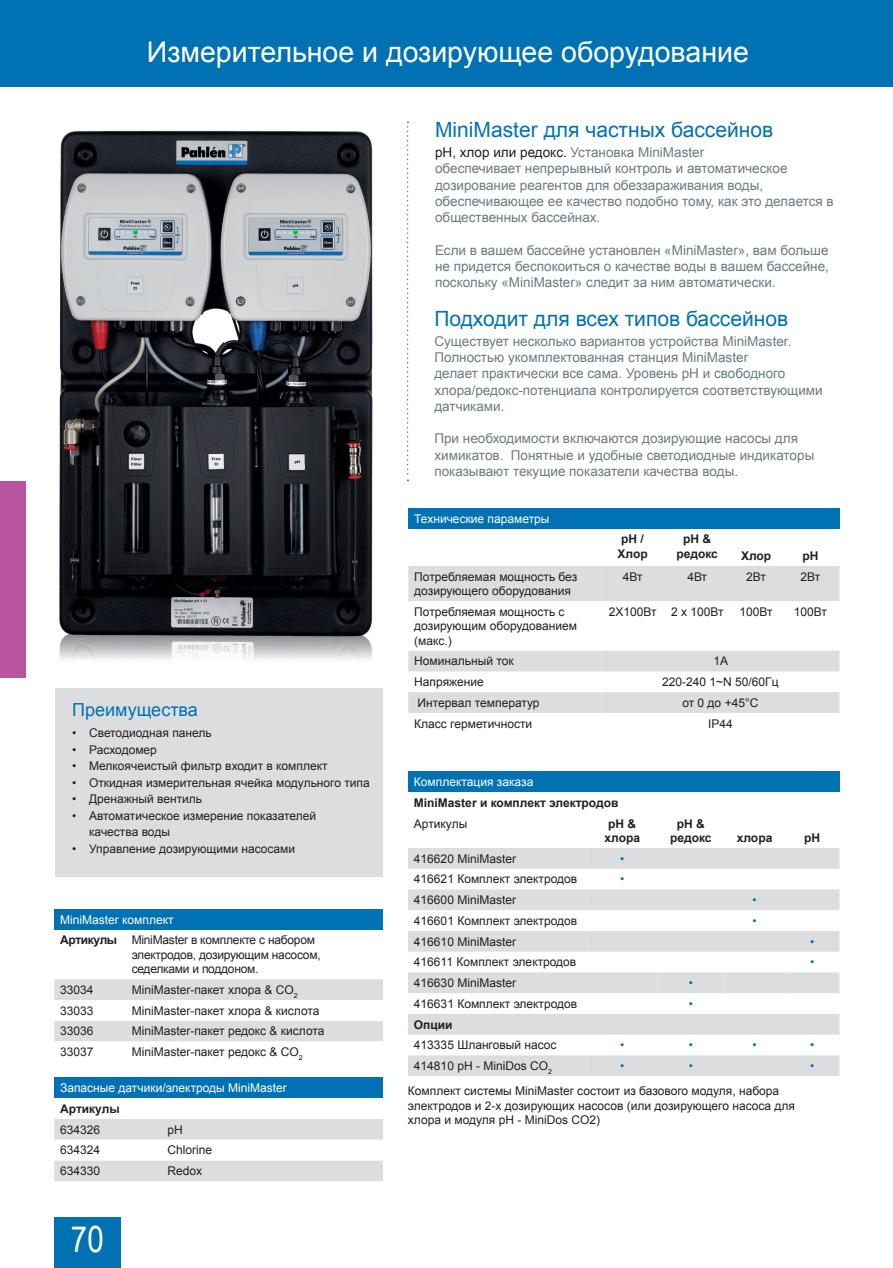
<style>
.page{position:relative;width:893px;height:1268px;background:#fff}
.page>*{position:absolute;margin:0;border:0;box-sizing:border-box;transform-origin:0 0}
.t1{font:36px "Arial Narrow";color:#fff}
.t2{font:28.5px "Arial";color:#fff}
.t3{font:21px "Arial";color:#0072b4}
.t4{font:18px "Arial";color:#0072b4}
.t5{font:13.5px/16.2px "Arial";color:#6b7a83}
.t6{font:12px/14.4px "Arial";color:#231f20}
.t7{font:12px/20.7px "Arial";letter-spacing:-.02em;color:#231f20}
.t8{font:700 12px/14.4px "Arial";color:#231f20;text-align:center}
.t9{font:12px "Arial";color:#fff}
.t10{font:12px "Arial";color:#0072b4}
.s1{color:#231f20}
.s2{color:#fff}
.s3{font-weight:700}
</style>
<div class="page">
<div style="left:54px;top:1217px;width:66px;height:50px;background:#0072b4"></div>
<div style="left:0;top:0;width:893px;height:87px;background:#0072b4"></div>
<img style="left:59px;top:130px;width:314px;height:530px">
<div style="left:55px;top:688px;width:328px;height:188px;background:#dcdddf"></div>
<svg style="left:407px;top:121px;width:1px;height:360px"></svg>
<div style="left:408px;top:508px;width:431px;height:21px;background:#0072b4"></div>
<svg style="left:408px;top:566px;width:431px;height:147px"></svg>
<div style="left:54px;top:909px;width:329px;height:20px;background:#0072b4"></div>
<svg style="left:54px;top:979px;width:329px;height:62px"></svg>
<div style="left:408px;top:771px;width:431px;height:21px;background:#0072b4"></div>
<svg style="left:408px;top:848px;width:179px;height:228px"></svg>
<svg style="left:587px;top:848px;width:252px;height:228px"></svg>
<div style="left:408px;top:972px;width:376px;height:21px;background:#dcdddf"></div>
<div style="left:54px;top:1077px;width:329px;height:21px;background:#0072b4"></div>
<svg style="left:54px;top:1119px;width:329px;height:62px"></svg>
<div style="left:0;top:481px;width:26px;height:196px;background:#bc55a1"></div>
<h2 class="t2" style="left:147px;top:33px;width:603px">Измерительное и дозирующее оборудование</h2>
<h3 class="t3" style="left:435px;top:116px;width:340px">MiniMaster для частных бассейнов</h3>
<p class="t5" style="left:435px;top:145px;width:400px"><span class="s1">pH, хлор или редокс.</span> Установка MiniMaster<br>обеспечивает непрерывный контроль и автоматическое дозирование реагентов для обеззараживания воды, обеспечивающее ее качество подобно тому, как это делается в общественных бассейнах.</p>
<p class="t5" style="left:435px;top:242px;width:395px;text-align:justify">Если в вашем бассейне установлен «MiniMaster», вам больше не придется беспокоиться о качестве воды в вашем бассейне, поскольку «MiniMaster» следит за ним автоматически.</p>
<h3 class="t3" style="left:434px;top:304px;width:355px">Подходит для всех типов бассейнов</h3>
<p class="t5" style="left:434px;top:333px;width:390px">Существует несколько вариантов устройства MiniMaster.<br>Полностью укомплектованная станция MiniMaster<br>делает практически все сама. Уровень pH и свободного хлора/редокс-потенциала контролируется соответствующими датчиками.</p>
<p class="t5" style="left:434px;top:430px;width:381px">При необходимости включаются дозирующие насосы для химикатов. Понятные и удобные светодиодные индикаторы показывают текущие показатели качества воды.</p>
<h3 class="t4" style="left:72px;top:698px;width:127px">Преимущества</h3>
<p class="t6" style="left:72px;top:725px;width:141px">• Светодиодная панель</p>
<p class="t6" style="left:72px;top:742px;width:86px">• Расходомер</p>
<p class="t6" style="left:72px;top:758px;width:257px">• Мелкоячеистый фильтр входит в комплект</p>
<p class="t6" style="left:72px;top:775px;width:299px">• Откидная измерительная ячейка модульного типа</p>
<p class="t6" style="left:72px;top:791px;width:132px">• Дренажный вентиль</p>
<p class="t6" style="left:89px;top:807px;width:228px;line-height:16.5px;text-indent:-17px">• Автоматическое измерение показателей качества воды</p>
<p class="t6" style="left:72px;top:841px;width:224px">• Управление дозирующими насосами</p>
<p class="t7" style="left:60px;top:909px;width:256px"><span class="s2">MiniMaster комплект<br></span><span class="s3">Артикулы</span> MiniMaster в комплекте с набором</p>
<p class="t7" style="left:132px;top:947px;width:190px;line-height:14.4px">электродов, дозирующим насосом, седелками и поддоном.</p>
<p class="t6" style="left:60px;top:982px;width:35px">33034</p>
<p class="t6" style="left:132px;top:982px;width:168px">MiniMaster-пакет хлора &amp; CO<sub>2</sub></p>
<p class="t6" style="left:60px;top:1003px;width:35px">33033</p>
<p class="t6" style="left:132px;top:1003px;width:189px">MiniMaster-пакет хлора &amp; кислота</p>
<p class="t6" style="left:60px;top:1024px;width:35px">33036</p>
<p class="t6" style="left:132px;top:1024px;width:194px">MiniMaster-пакет редокс &amp; кислота</p>
<p class="t6" style="left:60px;top:1045px;width:35px">33037</p>
<p class="t6" style="left:132px;top:1045px;width:173px">MiniMaster-пакет редокс &amp; CO<sub>2</sub></p>
<p class="t9" style="left:60px;top:1080px;width:228px">Запасные датчики/электроды MiniMaster</p>
<p class="t8" style="left:60px;top:1101px;width:61px">Артикулы</p>
<p class="t6" style="left:60px;top:1122px;width:42px">634326</p>
<p class="t6" style="left:167px;top:1122px;width:17px">pH</p>
<p class="t6" style="left:60px;top:1143px;width:42px">634324</p>
<p class="t6" style="left:167px;top:1143px;width:46px">Chlorine</p>
<p class="t6" style="left:60px;top:1163px;width:42px">634330</p>
<p class="t6" style="left:167px;top:1163px;width:36px">Redox</p>
<h1 class="t1" style="left:71px;top:1212px;width:34px">70</h1>
<p class="t9" style="left:414px;top:510px;width:137px">Технические параметры</p>
<p class="t8" style="left:617px;top:532px;width:32px">pH /<br>Хлор</p>
<p class="t8" style="left:676px;top:532px;width:43px">pH &amp; редокс</p>
<p class="t8" style="left:741px;top:549px;width:32px">Хлор</p>
<p class="t8" style="left:802px;top:549px;width:17px">pH</p>
<p class="t6" style="left:414px;top:569px;width:164px">Потребляемая мощность без дозирующего оборудования</p>
<p class="t6" style="left:622px;top:569px;width:21px">4Вт</p>
<p class="t6" style="left:687px;top:569px;width:21px">4Вт</p>
<p class="t6" style="left:746px;top:569px;width:21px">2Вт</p>
<p class="t6" style="left:800px;top:569px;width:21px">2Вт</p>
<p class="t6" style="left:414px;top:604px;width:164px">Потребляемая мощность с дозирующим оборудованием (макс.)</p>
<p class="t6" style="left:608px;top:604px;width:116px">2X100Вт 2 x 100Вт</p>
<p class="t6" style="left:739px;top:604px;width:35px">100Вт</p>
<p class="t6" style="left:794px;top:604px;width:35px">100Вт</p>
<p class="t6" style="left:414px;top:654px;width:101px">Номинальный ток</p>
<p class="t6" style="left:713px;top:654px;width:16px">1A</p>
<p class="t6" style="left:414px;top:675px;width:71px">Напряжение</p>
<p class="t6" style="left:662px;top:675px;width:118px">220-240 1~N 50/60Гц</p>
<p class="t6" style="left:417px;top:695px;width:123px">Интервал температур</p>
<p class="t6" style="left:682px;top:695px;width:78px">от 0 до +45°C</p>
<p class="t6" style="left:414px;top:716px;width:119px">Класс герметичности</p>
<p class="t6" style="left:708px;top:716px;width:26px">IP44</p>
<p class="t9" style="left:414px;top:774px;width:121px">Комплектация заказа</p>
<p class="t8" style="left:414px;top:795px;width:206px">MiniMaster и комплект электродов</p>
<p class="t6" style="left:414px;top:816px;width:55px">Артикулы</p>
<p class="t8" style="left:604px;top:816px;width:37px">pH &amp; хлора</p>
<p class="t8" style="left:670px;top:816px;width:43px">pH &amp; редокс</p>
<p class="t8" style="left:736px;top:831px;width:37px">хлора</p>
<p class="t8" style="left:804px;top:831px;width:17px">pH</p>
<p class="t6" style="left:414px;top:851px;width:104px">416620 MiniMaster</p>
<p class="t10" style="left:620px;top:850px;width:6px">•</p>
<p class="t6" style="left:414px;top:872px;width:165px">416621 Комплект электродов</p>
<p class="t10" style="left:620px;top:871px;width:6px">•</p>
<p class="t6" style="left:414px;top:893px;width:104px">416600 MiniMaster</p>
<p class="t10" style="left:752px;top:892px;width:6px">•</p>
<p class="t6" style="left:414px;top:913px;width:165px">416601 Комплект электродов</p>
<p class="t10" style="left:752px;top:912px;width:6px">•</p>
<p class="t6" style="left:414px;top:934px;width:104px">416610 MiniMaster</p>
<p class="t10" style="left:810px;top:933px;width:6px">•</p>
<p class="t6" style="left:414px;top:955px;width:164px">416611 Комплект электродов</p>
<p class="t10" style="left:810px;top:954px;width:6px">•</p>
<p class="t6" style="left:414px;top:975px;width:104px">416630 MiniMaster</p>
<p class="t10" style="left:688px;top:975px;width:6px">•</p>
<p class="t6" style="left:414px;top:996px;width:165px">416631 Комплект электродов</p>
<p class="t10" style="left:688px;top:995px;width:6px">•</p>
<p class="t8" style="left:414px;top:1017px;width:40px">Опции</p>
<p class="t6" style="left:414px;top:1038px;width:144px">413335 Шланговый насос</p>
<p class="t10" style="left:620px;top:1037px;width:6px">•</p>
<p class="t10" style="left:688px;top:1037px;width:6px">•</p>
<p class="t10" style="left:752px;top:1037px;width:6px">•</p>
<p class="t10" style="left:810px;top:1037px;width:6px">•</p>
<p class="t6" style="left:414px;top:1058px;width:139px">414810 pH - MiniDos CO<sub>2</sub></p>
<p class="t10" style="left:620px;top:1058px;width:6px">•</p>
<p class="t10" style="left:688px;top:1058px;width:6px">•</p>
<p class="t10" style="left:810px;top:1058px;width:6px">•</p>
<p class="t6" style="left:408px;top:1084px;width:388px">Комплект системы MiniMaster состоит из базового модуля, набора электродов и 2-х дозирующих насосов (или дозирующего насоса для хлора и модуля pH - MiniDos CO2)</p>
</div>
